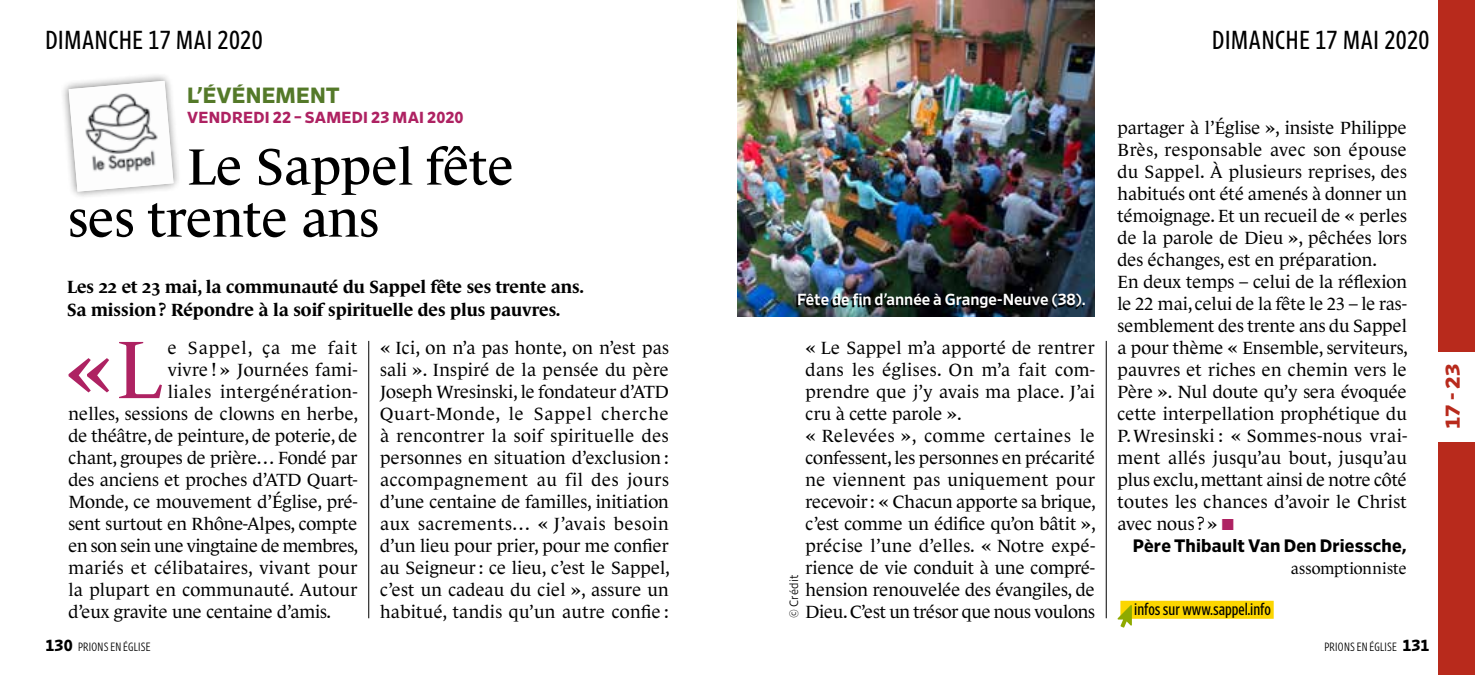
<style>
.page{position:relative;width:1475px;height:675px;background:#fff}
.page>*{position:absolute;margin:0;border:0;box-sizing:border-box;transform-origin:0 0}
.t1{font:83.2px "Le Monde Journal Std";color:#ae2262}
.t2{font:52px/52px "Le Monde Journal Std";color:#000}
.t3{font:condensed 26px "Retina";letter-spacing:.025em;color:#000}
.t4{font:700 22px "Retina";letter-spacing:.01em;color:#547929}
.t5{font:700 20px "Retina";color:#b82a1c;scale:1.1 1}
.t6{font:18px/22px "Le Monde Journal Std";color:#000}
.t7{font:700 18px/23px "Le Monde Journal Std";color:#000}
.t8{font:18px "Le Monde Journal Std";letter-spacing:.025em;color:#000}
.t9{font:700 18px "Retina";letter-spacing:.01em;color:#000}
.t10{font:18px "Le Monde Journal Std";letter-spacing:.035em;color:#000}
.t11{font:18px "Le Monde Journal Std";letter-spacing:.02em;color:#000}
.t12{font:18px "Le Monde Journal Std";letter-spacing:.055em;color:#000}
.t13{font:condensed 17px "Retina";color:#000}
.t14{font:500 16px "Retina";color:#fff}
.t15{font:700 16px "Retina";letter-spacing:.02em;color:#ae2262}
.t16{font:16px "Le Monde Journal Std";letter-spacing:.01em;color:#000}
.t17{font:300 condensed 12px "Retina";letter-spacing:.02em;color:#000}
.t18{font:300 12px "Retina";letter-spacing:.02em;color:#000}
.s1{color:#ae2262}
.s2{font-weight:700;font-stretch:normal;font-size:16px}
</style>
<div class="page">
<div style="left:60px;top:72px;width:122px;height:128px;background:#000;opacity:.5"></div>
<img style="left:69px;top:81px;width:104px;height:111px">
<div style="left:1437px;top:0;width:37px;height:675px;background:#b82a1c"></div>
<div style="left:1437px;top:352px;width:37px;height:89px;background:#fff"></div>
<hr style="left:368px;top:341px;width:1px;height:277px;background:#000">
<hr style="left:1105px;top:341px;width:1px;height:277px;background:#000">
<img style="left:737px;top:0;width:357px;height:316px">
<div style="left:1120px;top:600px;width:153px;height:18px;background:#fcd600"></div>
<svg style="left:1117px;top:605px;width:14px;height:22px"></svg>
<img style="left:796px;top:295px;width:286px;height:14px">
<h3 class="t3" style="left:45px;top:24px;width:219px">DIMANCHE 17 MAI 2020</h3>
<h3 class="t3" style="left:1211px;top:24px;width:219px">DIMANCHE 17 MAI 2020</h3>
<p class="t4" style="left:187px;top:80px;width:154px">L’ÉVÉNEMENT</p>
<p class="t15" style="left:187px;top:106px;width:278px">VENDREDI 22 – SAMEDI 23 MAI 2020</p>
<h2 class="t2" style="left:68px;top:140px;width:447px;text-indent:119px">Le Sappel fête ses trente ans</h2>
<p class="t6" style="left:1117px;top:117px;width:292px">partager à l’Église », insiste Philippe Brès, responsable avec son épouse du Sappel. À plusieurs reprises, des habitués ont été amenés à donner un témoignage. Et un recueil de « perles de la parole de Dieu », pêchées lors des échanges, est en préparation.<br>En deux temps – celui de la réflexion le 22 mai, celui de la fête le 23 – le ras&shy;semblement des trente ans du Sappel a pour thème « Ensemble, serviteurs, pauvres et riches en chemin vers le Père ». Nul doute qu’y sera évoquée cette interpellation prophétique du P.Wresinski : « Sommes-nous vrai&shy;ment allés jusqu’au bout, jusqu’au plus exclu, mettant ainsi de notre côté toutes les chances d’avoir le Christ avec nous ?» <span class="s1">■</span></p>
<p class="t9" style="left:1132px;top:533px;width:275px">Père Thibault Van Den Driessche,</p>
<p class="t16" style="left:1290px;top:559px;width:117px">assomptionniste</p>
<p class="t7" style="left:67px;top:275px;width:518px">Les 22 et 23 mai, la communauté du Sappel fête ses trente ans.<br>Sa mission? Répondre à la soif spirituelle des plus pauvres.</p>
<p class="t14" style="left:797px;top:289px;width:290px">Fête de fin d’année à Grange-Neuve (38).</p>
<p class="t6" style="left:380px;top:337px;width:291px;text-align:justify">« Ici, on n’a pas honte, on n’est pas sali ». Inspiré de la pensée du père Joseph Wresinski, le fondateur d’ATD Quart-Monde, le Sappel cherche à rencontrer la soif spirituelle des personnes en situation d’exclusion : accompagnement au fil des jours d’une centaine de familles, initiation aux sacrements… « J’avais besoin d’un lieu pour prier, pour me confier au Seigneur : ce lieu, c’est le Sappel, c’est un cadeau du ciel », assure un habitué, tandis qu’un autre confie :</p>
<p class="t6" style="left:805px;top:337px;width:292px">« Le Sappel m’a apporté de rentrer dans les églises. On m’a fait com&shy;prendre que j’y avais ma place. J’ai cru à cette parole ».<br>« Relevées », comme certaines le confessent, les personnes en précarité ne viennent pas uniquement pour recevoir: « Chacun apporte sa brique, c’est comme un édifice qu’on bâtit », précise l’une d’elles. « Notre expé&shy;rience de vie conduit à une compré&shy;hension renouvelée des évangiles, de Dieu. C’est un trésor que nous voulons</p>
<h1 class="t1" style="left:65px;top:323px;width:100px">«L</h1>
<p class="t12" style="left:168px;top:338px;width:191px">e Sappel, ça me fait</p>
<p class="t11" style="left:168px;top:360px;width:191px">vivre ! » Journées fami-</p>
<p class="t10" style="left:168px;top:382px;width:191px">liales intergénération-</p>
<p class="t6" style="left:68px;top:403px;width:291px">nelles, sessions de clowns en herbe,</p>
<p class="t6" style="left:68px;top:425px;width:290px">de théâtre, de peinture, de poterie, de</p>
<p class="t6" style="left:68px;top:447px;width:290px">chant, groupes de prière… Fondé par</p>
<p class="t6" style="left:68px;top:469px;width:290px">des anciens et proches d’ATD Quart-</p>
<p class="t6" style="left:68px;top:491px;width:290px">Monde, ce mouvement d’Église, pré-</p>
<p class="t6" style="left:68px;top:513px;width:290px">sent surtout en Rhône-Alpes, compte</p>
<p class="t6" style="left:68px;top:535px;width:291px">en son sein une vingtaine de membres,</p>
<p class="t8" style="left:68px;top:558px;width:290px">mariés et célibataires, vivant pour</p>
<p class="t6" style="left:68px;top:579px;width:290px">la plupart en communauté. Autour</p>
<p class="t6" style="left:68px;top:601px;width:264px">d’eux gravite une centaine d’amis.</p>
<p class="t18" style="left:786px;top:618px;width:45px;rotate:-90deg">© Crédit</p>
<p class="t13" style="left:1134px;top:598px;width:138px">infos sur www.sappel.info</p>
<p class="t17" style="left:45px;top:639px;width:107px"><span class="s2">130</span> PRIONS EN ÉGLISE</p>
<p class="t17" style="left:1324px;top:639px;width:107px">PRIONS EN ÉGLISE <span class="s2">131</span></p>
<p class="t5" style="left:1438px;top:429px;width:61px;rotate:-90deg">17 - 23</p>
</div>
